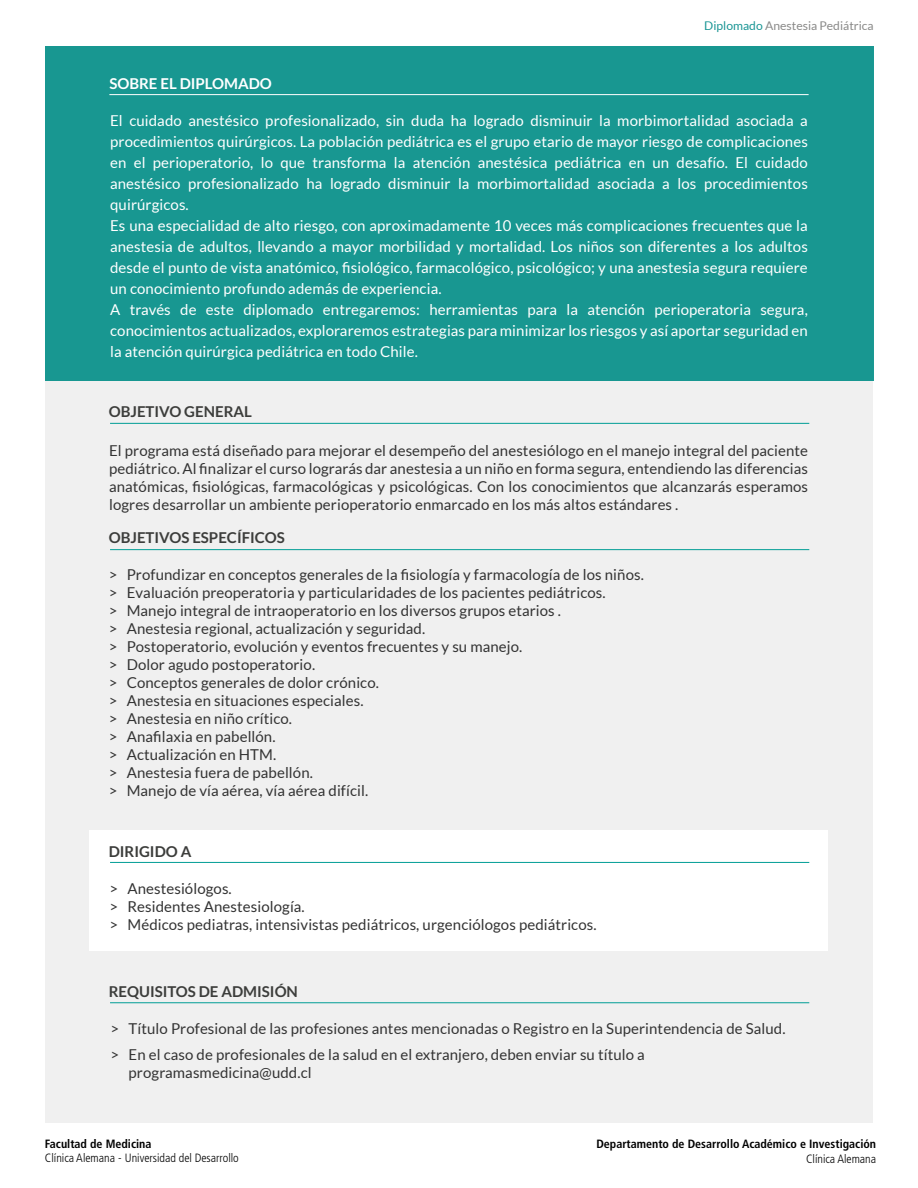
<style>
.page{position:relative;width:918px;height:1188px;background:#fff}
.page>*{position:absolute;margin:0;border:0;box-sizing:border-box;transform-origin:0 0}
.t1{font:15px/18px "Lato";letter-spacing:.005em;color:#333}
.t2{font:15px/21px "Lato";letter-spacing:.005em;color:#fff}
.t3{font:700 15px "Lato";color:#3c3d3b}
.t4{font:700 15px "Lato";color:#fff}
.t5{font:700 condensed 12px "Frutiger LT Pro";color:#000}
.t6{font:300 condensed 12px "Frutiger LT Pro";color:#000}
.t7{font:12px "Lato";color:#8a8a89}
.s1{color:rgb(0 138 137/.9)}
</style>
<div class="page">
<div style="left:45px;top:46px;width:828px;height:1076px;background:#f0f0f0"></div>
<hr style="left:110px;top:423px;width:699px;height:1px;background:#009d95">
<hr style="left:110px;top:549px;width:699px;height:1px;background:#009d95">
<div style="left:45px;top:46px;width:829px;height:334px;background:#189791"></div>
<hr style="left:109px;top:94px;width:700px;height:1px;background:#fff">
<hr style="left:110px;top:1002px;width:699px;height:1px;background:#009d95">
<div style="left:90px;top:831px;width:738px;height:120px;background:#fff"></div>
<hr style="left:110px;top:862px;width:699px;height:1px;background:#009d95">
<p class="t4" style="left:109px;top:75px;width:164px">SOBRE EL DIPLOMADO</p>
<p class="t7" style="left:704px;top:19px;width:171px"><span class="s1">Diplomado</span> Anestesia Pediátrica</p>
<p class="t2" style="left:110px;top:110px;width:699px">El cuidado anestésico profesionalizado, sin duda ha logrado disminuir la morbimortalidad asociada a procedimientos quirúrgicos. La población pediátrica es el grupo etario de mayor riesgo de complicaciones en el perioperatorio, lo que transforma la atención anestésica pediátrica en un desafío. El cuidado anestésico profesionalizado ha logrado disminuir la morbimortalidad asociada a los procedimientos quirúrgicos.<br>Es una especialidad de alto riesgo, con aproximadamente 10 veces más complicaciones frecuentes que la anestesia de adultos, llevando a mayor morbilidad y mortalidad. Los niños son diferentes a los adultos desde el punto de vista anatómico, fisiológico, farmacológico, psicológico; y una anestesia segura requiere un conocimiento profundo además de experiencia.<br>A través de este diplomado entregaremos: herramientas para la atención perioperatoria segura, conocimientos actualizados, exploraremos estrategias para minimizar los riesgos y así aportar seguridad en la atención quirúrgica pediátrica en todo Chile.</p>
<p class="t3" style="left:109px;top:403px;width:145px">OBJETIVO GENERAL</p>
<p class="t1" style="left:109px;top:442px;width:701px;text-align:justify">El programa está diseñado para mejorar el desempeño del anestesiólogo en el manejo integral del paciente pediátrico. Al finalizar el curso lograrás dar anestesia a un niño en forma segura, entendiendo las diferencias anatómicas, fisiológicas, farmacológicas y psicológicas. Con los conocimientos que alcanzarás esperamos logres desarrollar un ambiente perioperatorio enmarcado en los más altos estándares .</p>
<p class="t3" style="left:109px;top:529px;width:178px">OBJETIVOS ESPECÍFICOS</p>
<p class="t1" style="left:109px;top:565px;width:537px">&gt; Profundizar en conceptos generales de la fisiología y farmacología de los niños. &gt; Evaluación preoperatoria y particularidades de los pacientes pediátricos.<br>&gt; Manejo integral de intraoperatorio en los diversos grupos etarios .<br>&gt; Anestesia regional, actualización y seguridad.<br>&gt; Postoperatorio, evolución y eventos frecuentes y su manejo.<br>&gt; Dolor agudo postoperatorio.<br>&gt; Conceptos generales de dolor crónico.<br>&gt; Anestesia en situaciones especiales.<br>&gt; Anestesia en niño crítico.<br>&gt; Anafilaxia en pabellón.<br>&gt; Actualización en HTM.<br>&gt; Anestesia fuera de pabellón.<br>&gt; Manejo de vía aérea, vía aérea difícil.</p>
<p class="t3" style="left:109px;top:842px;width:84px">DIRIGIDO A</p>
<p class="t1" style="left:109px;top:879px;width:489px">&gt; Anestesiólogos.<br>&gt; Residentes Anestesiología.<br>&gt; Médicos pediatras, intensivistas pediátricos, urgenciólogos pediátricos.</p>
<p class="t3" style="left:109px;top:983px;width:191px">REQUISITOS DE ADMISIÓN</p>
<p class="t1" style="left:111px;top:1016px;width:676px;line-height:25.5px">&gt; Título Profesional de las profesiones antes mencionadas o Registro en la Superintendencia de Salud. &gt; En el caso de profesionales de la salud en el extranjero, deben enviar su título a</p>
<p class="t1" style="left:129px;top:1063px;width:185px">programasmedicina@udd.cl</p>
<p class="t5" style="left:45px;top:1137px;width:108px">Facultad de Medicina</p>
<p class="t5" style="left:596px;top:1137px;width:281px">Departamento de Desarrollo Académico e Investigación</p>
<p class="t6" style="left:45px;top:1151px;width:195px">Clínica Alemana - Universidad del Desarrollo</p>
<p class="t6" style="left:806px;top:1152px;width:72px">Clínica Alemana</p>
</div>
